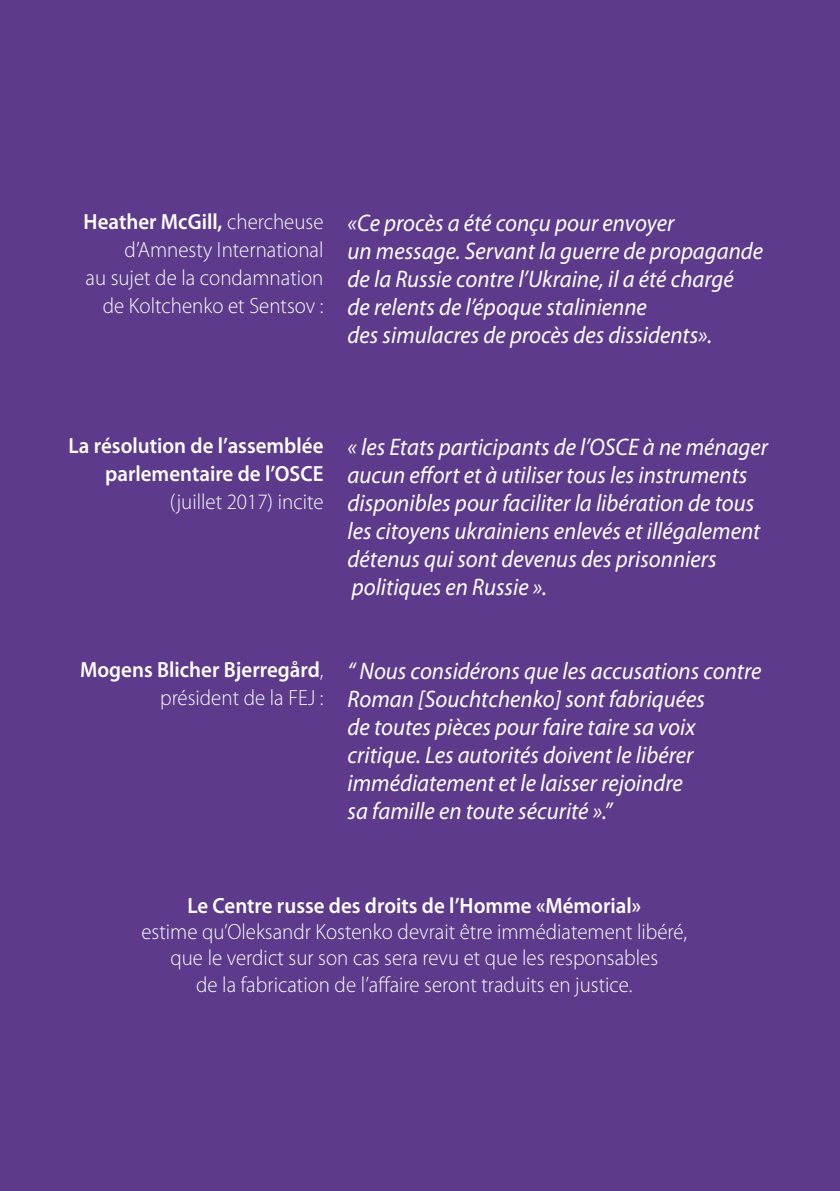
<style>
.page{position:relative;width:840px;height:1191px;background:#fff}
.page>*{position:absolute;margin:0;border:0;box-sizing:border-box;transform-origin:0 0}
.t1{font:italic 24px/28px "Myriad Pro";color:#fff;scale:.95 1}
.t2{font:300 22px/28px "Myriad Pro";color:#fff;text-align:center;scale:.95 1}
.t3{font:600 22px/28px "Myriad Pro";color:#fff;text-align:right;scale:.95 1}
.s1{font-weight:600}
.s2{font-weight:300}
</style>
<div class="page">
<div style="left:0;top:0;width:839px;height:1191px;background:#5d3a8c"></div>
<p class="t2" style="left:84px;top:208px;width:254px;text-align:right"><span class="s1">Heather McGill,</span> chercheuse d’Amnesty I nternational<br>au sujet de la condamnation de Koltchenko et Sentsov :</p>
<p class="t1" style="left:347px;top:208px;width:439px">«Ce procès a été conçu pour envoyer<br>un message. Servant la guerre de propagande de la Russie contre l’Ukraine, il a été chargé<br>de relents de l’époque stalinienne<br>des simulacres de procès des dissidents».</p>
<p class="t3" style="left:69px;top:431px;width:270px">La résolution de l’assemblée parlementaire de l’OSCE</p>
<p class="t2" style="left:170px;top:488px;width:163px">(juillet 2017) incite</p>
<p class="t3" style="left:80px;top:655px;width:257px">Mogens Blicher Bjerregård<span class="s2">, président de la FEJ :</span></p>
<p class="t1" style="left:347px;top:432px;width:444px">« les Etats participants de l’OSCE à ne ménager aucun effort et à utiliser tous les instruments disponibles pour faciliter la libération de tous les citoyens ukrainiens enlevés et illégalement détenus qui sont devenus des prisonniers politiques en Russie ».</p>
<p class="t1" style="left:347px;top:656px;width:437px">“ Nous considérons que les accusations contre Roman [Souchtchenko] sont fabriquées<br>de toutes pièces pour faire taire sa voix critique. Les autorités doivent le libérer immédiatement et le laisser rejoindre<br>sa famille en toute sécurité ».”</p>
<p class="t3" style="left:187px;top:890px;width:479px">Le Centre russe des droits de l’Homme «Mémorial»</p>
<p class="t2" style="left:141px;top:918px;width:575px;line-height:26.4px">estime qu’Oleksandr Kostenko devrait être immédiatement libéré, que le verdict sur son cas sera revu et que les responsables<br>de la fabrication de l’affaire seront traduits en justice.</p>
</div>
